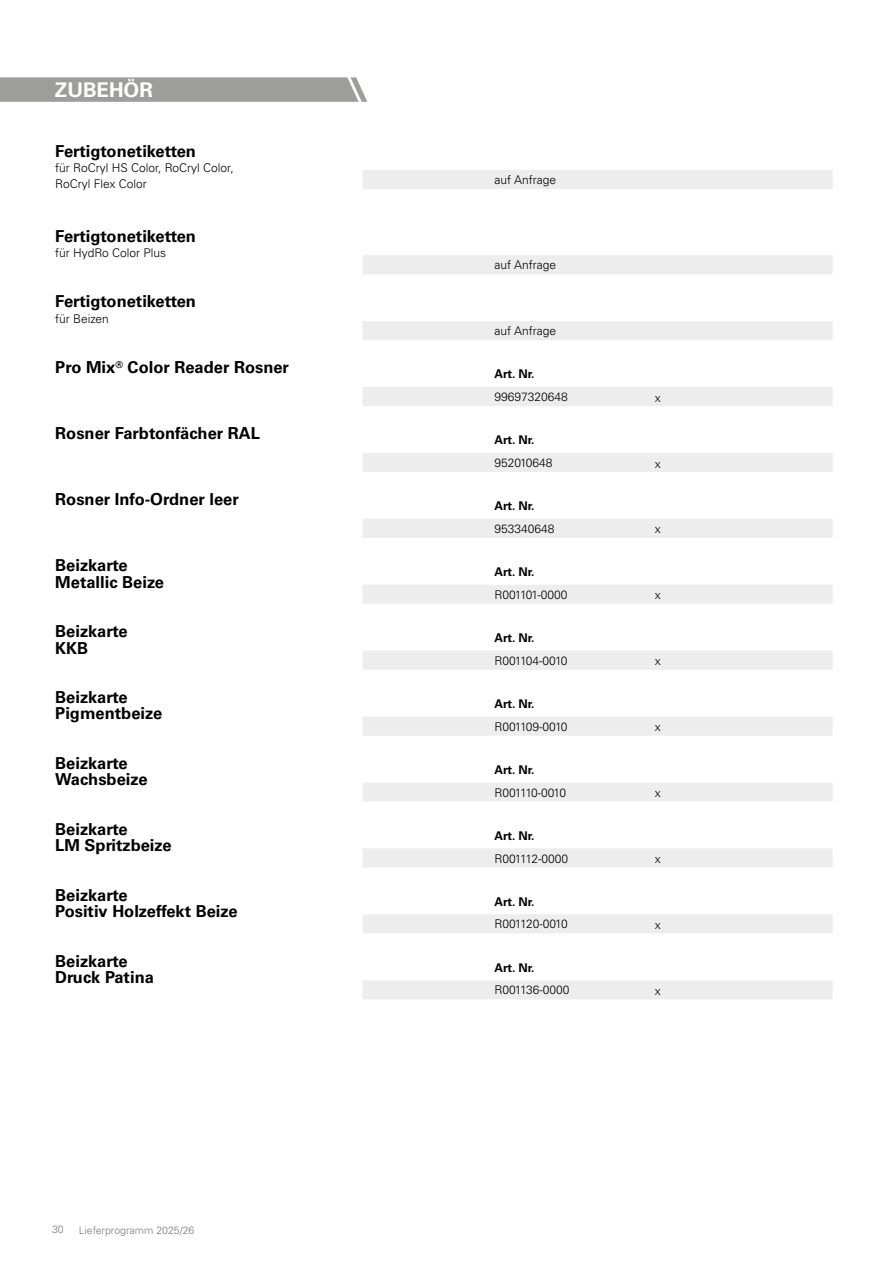
<style>
.page{position:relative;width:893px;height:1263px;background:#fff}
.page>*{position:absolute;margin:0;border:0;box-sizing:border-box;transform-origin:0 0}
.t1{font:700 20.25px "Univers LTCYR 65";color:#fff}
.t2{font:700 16.5px/16.5px "Univers LT Pro 65";color:#000}
.t3{font:300 12px/15.8px "Univers LT Pro 45";color:#000}
.t4{font:700 12px "Univers LT Pro 65";color:#000}
.t5{font:300 12px "Univers LT Pro 45";letter-spacing:-.075em;color:#000}
.t6{font:300 12px "Univers LT Pro 45";letter-spacing:-.05em;color:#000}
.t7{font:300 10.5px "Univers LT Pro 45";color:#7c7b7b}
</style>
<div class="page">
<svg style="left:363px;top:170px;width:470px;height:829px"></svg>
<svg style="left:363px;top:189px;width:470px;height:19px"></svg>
<svg style="left:0;top:77px;width:367px;height:25px;background:#a1a1a0"></svg>
<p class="t1" style="left:55px;top:76px;width:99px">ZUBEHÖR</p>
<p class="t2" style="left:55px;top:143px;width:142px">Fertigtonetiketten</p>
<p class="t3" style="left:55px;top:160px;width:180px">für RoCryl HS Color, RoCryl Color,<br>RoCryl Flex Color</p>
<p class="t3" style="left:494px;top:172px;width:63px">auf Anfrage</p>
<p class="t2" style="left:55px;top:228px;width:142px">Fertigtonetiketten</p>
<p class="t3" style="left:55px;top:245px;width:112px">für HydRo Color Plus</p>
<p class="t3" style="left:494px;top:257px;width:63px">auf Anfrage</p>
<p class="t2" style="left:55px;top:293px;width:142px">Fertigtonetiketten</p>
<p class="t3" style="left:55px;top:311px;width:55px">für Beizen</p>
<p class="t3" style="left:494px;top:323px;width:63px">auf Anfrage</p>
<p class="t2" style="left:55px;top:359px;width:235px">Pro Mix<sup>®</sup> Color Reader Rosner</p>
<p class="t4" style="left:494px;top:367px;width:42px">Art. Nr.</p>
<p class="t3" style="left:494px;top:389px;width:75px">99697320648</p>
<p class="t3" style="left:655px;top:389px;width:7px">x</p>
<p class="t2" style="left:55px;top:425px;width:206px">Rosner Farbtonfächer RAL</p>
<p class="t4" style="left:494px;top:433px;width:42px">Art. Nr.</p>
<p class="t3" style="left:494px;top:455px;width:60px">952010648</p>
<p class="t3" style="left:655px;top:455px;width:7px">x</p>
<p class="t2" style="left:55px;top:491px;width:185px">Rosner Info-Ordner leer</p>
<p class="t4" style="left:494px;top:499px;width:42px">Art. Nr.</p>
<p class="t3" style="left:494px;top:521px;width:62px">953340648</p>
<p class="t3" style="left:655px;top:521px;width:7px">x</p>
<p class="t2" style="left:55px;top:557px;width:110px">Beizkarte<br>Metallic Beize</p>
<p class="t4" style="left:494px;top:565px;width:42px">Art. Nr.</p>
<p class="t3" style="left:494px;top:587px;width:75px">R001101-0000</p>
<p class="t3" style="left:655px;top:587px;width:7px">x</p>
<p class="t2" style="left:55px;top:623px;width:74px">Beizkarte<br>KKB</p>
<p class="t4" style="left:494px;top:631px;width:42px">Art. Nr.</p>
<p class="t5" style="left:494px;top:653px;width:75px">R001104-0010</p>
<p class="t3" style="left:655px;top:653px;width:7px">x</p>
<p class="t2" style="left:55px;top:689px;width:108px">Beizkarte<br>Pigmentbeize</p>
<p class="t4" style="left:494px;top:697px;width:42px">Art. Nr.</p>
<p class="t5" style="left:494px;top:719px;width:75px">R001109-0010</p>
<p class="t3" style="left:655px;top:719px;width:7px">x</p>
<p class="t2" style="left:55px;top:755px;width:94px">Beizkarte<br>Wachsbeize</p>
<p class="t4" style="left:494px;top:762px;width:42px">Art. Nr.</p>
<p class="t5" style="left:494px;top:785px;width:73px">R001110-0010</p>
<p class="t3" style="left:655px;top:785px;width:7px">x</p>
<p class="t2" style="left:55px;top:821px;width:118px">Beizkarte<br>LM Spritzbeize</p>
<p class="t4" style="left:494px;top:828px;width:42px">Art. Nr.</p>
<p class="t3" style="left:494px;top:850px;width:75px">R001112-0000</p>
<p class="t3" style="left:655px;top:851px;width:7px">x</p>
<p class="t2" style="left:55px;top:887px;width:184px">Beizkarte<br>Positiv Holzeffekt Beize</p>
<p class="t4" style="left:494px;top:894px;width:42px">Art. Nr.</p>
<p class="t6" style="left:494px;top:917px;width:75px">R001120-0010</p>
<p class="t3" style="left:655px;top:917px;width:7px">x</p>
<p class="t2" style="left:55px;top:953px;width:100px">Beizkarte<br>Druck Patina</p>
<p class="t4" style="left:494px;top:960px;width:42px">Art. Nr.</p>
<p class="t3" style="left:494px;top:982px;width:77px">R001136-0000</p>
<p class="t3" style="left:655px;top:983px;width:7px">x</p>
<p class="t7" style="left:52px;top:1223px;width:13px">30</p>
<p class="t7" style="left:79px;top:1223px;width:117px">Lieferprogramm 2025/26</p>
</div>
